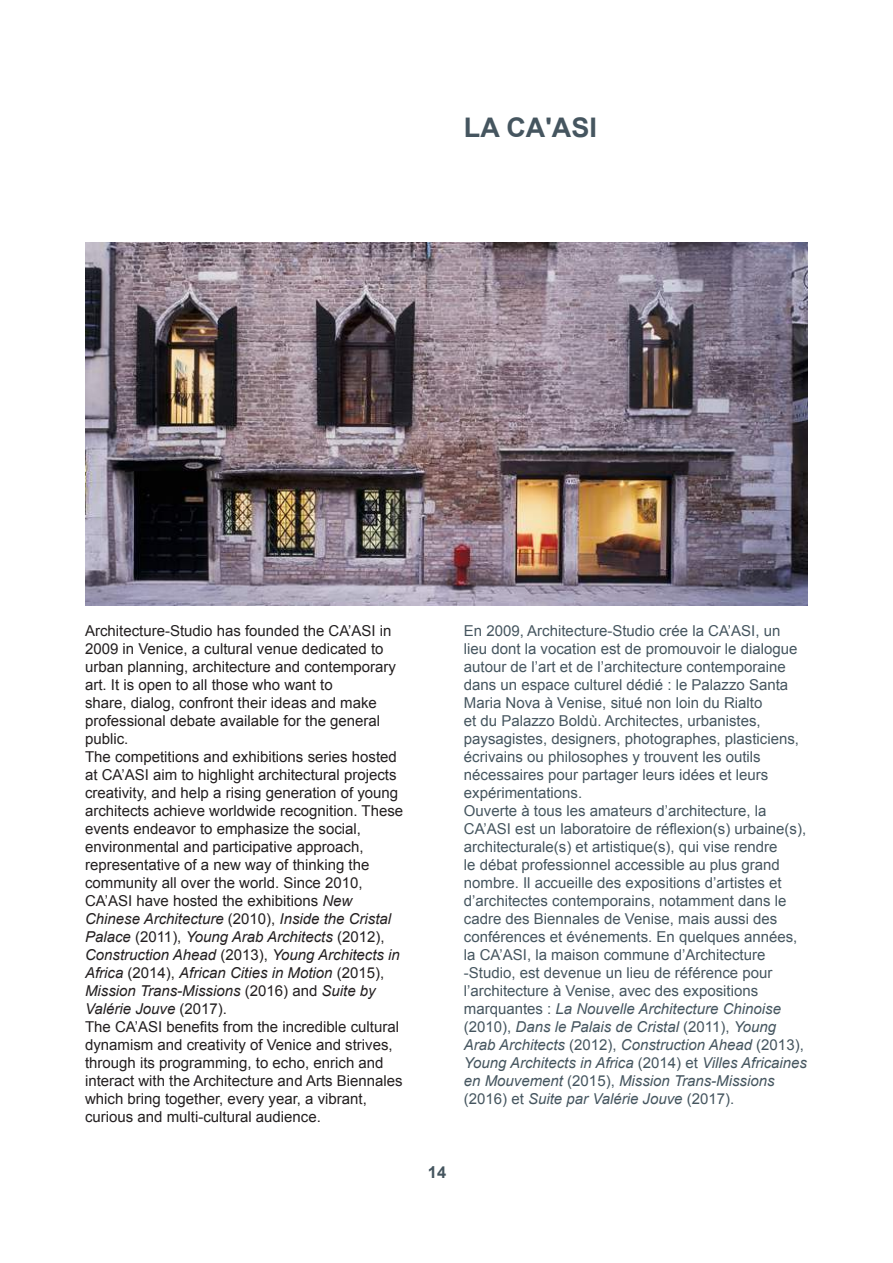
<style>
.page{position:relative;width:893px;height:1263px;background:#fff}
.page>*{position:absolute;margin:0;border:0;box-sizing:border-box;transform-origin:0 0}
.t1{font:700 27px "Arial";color:#45555f}
.t2{font:700 16.5px "Arial";color:#45555f}
.t3{font:15px/18px "Arial";color:#45555f}
.t4{font:15px/18px "Arial";color:#231f20}
.s1{font-style:italic}
</style>
<div class="page">
<img style="left:85px;top:243px;width:723px;height:362px">
<h1 class="t1" style="left:464px;top:110px;width:134px">LA CA'ASI</h1>
<p class="t4" style="left:85px;top:622px;width:320px">Architecture-Studio has founded the CA’ASI in 2009 in Venice, a cultural venue dedicated to urban planning, architecture and contemporary art. It is open to all those who want to<br>share, dialog, confront their ideas and make professional debate available for the general public.<br>The competitions and exhibitions series hosted at CA’ASI aim to highlight architectural projects creativity, and help a rising generation of young architects achieve worldwide recognition. These events endeavor to emphasize the social, environmental and participative approach, representative of a new way of thinking the community all over the world. Since 2010, CA’ASI have hosted the exhibitions <span class="s1">New Chinese Architecture</span> (2010), <span class="s1">Inside the Cristal Palace</span> (2011), <span class="s1">Young Arab Architects</span> (2012), <span class="s1">Construction Ahead</span> (2013), <span class="s1">Young Architects in Africa</span> (2014), <span class="s1">African Cities in Motion</span> (2015), <span class="s1">Mission Trans-Missions</span> (2016) and <span class="s1">Suite by Valérie Jouve</span> (2017).<br>The CA’ASI benefits from the incredible cultural dynamism and creativity of Venice and strives, through its programming, to echo, enrich and interact with the Architecture and Arts Biennales which bring together, every year, a vibrant, curious and multi-cultural audience.</p>
<p class="t3" style="left:464px;top:622px;width:345px">En 2009, Architecture-Studio crée la CA’ASI, un lieu dont la vocation est de promouvoir le dialogue autour de l’art et de l’architecture contemporaine dans un espace culturel dédié : le Palazzo Santa Maria Nova à Venise, situé non loin du Rialto<br>et du Palazzo Boldù. Architectes, urbanistes, paysagistes, designers, photographes, plasticiens, écrivains ou philosophes y trouvent les outils nécessaires pour partager leurs idées et leurs expérimentations.<br>Ouverte à tous les amateurs d’architecture, la CA’ASI est un laboratoire de réflexion(s) urbaine(s), architecturale(s) et artistique(s), qui vise rendre<br>le débat professionnel accessible au plus grand nombre. Il accueille des expositions d’artistes et d’architectes contemporains, notamment dans le cadre des Biennales de Venise, mais aussi des conférences et événements. En quelques années, la CA’ASI, la maison commune d’Architecture -Studio, est devenue un lieu de référence pour l’architecture à Venise, avec des expositions marquantes : <span class="s1">La Nouvelle Architecture Chinoise </span>(2010), <span class="s1">Dans le Palais de Cristal</span> (2011), <span class="s1">Young Arab Architects</span> (2012), <span class="s1">Construction Ahead</span> (2013), <span class="s1">Young Architects in Africa</span> (2014) et <span class="s1">Villes Africaines en Mouvement</span> (2015), <span class="s1">Mission Trans-Missions </span>(2016) et <span class="s1">Suite par Valérie Jouve</span> (2017).</p>
<p class="t2" style="left:428px;top:1161px;width:20px">14</p>
</div>
